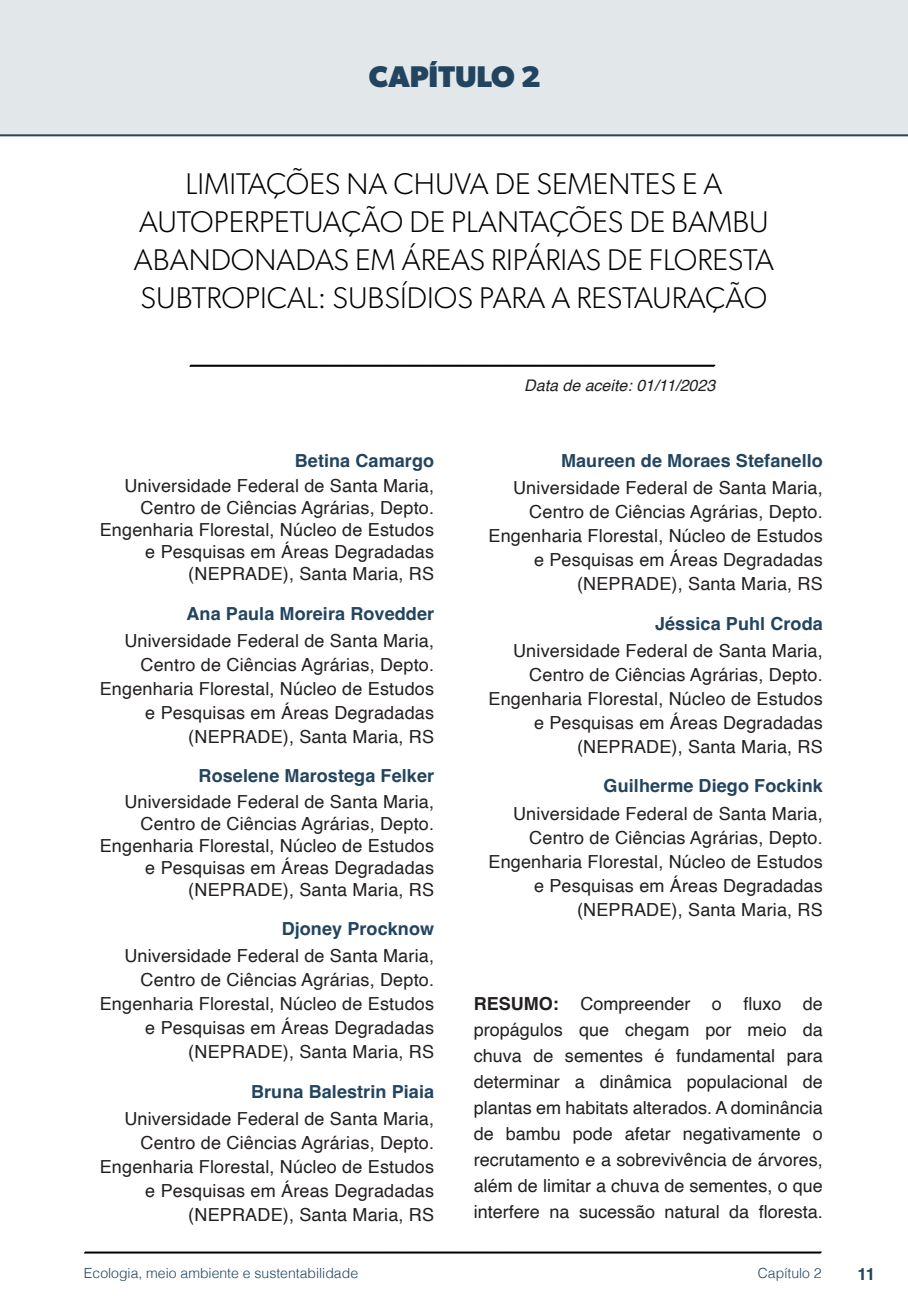
<style>
.page{position:relative;width:908px;height:1304px;background:#fff}
.page>*{position:absolute;margin:0;border:0;box-sizing:border-box;transform-origin:0 0}
.nome_artigos{font:300 30px/38px "Gibson";color:#000;text-align:center}
.capítulos{font:700 30px "Gibson";color:#23445f}
.info_autores{font:18px/24px "Helvetica";letter-spacing:.01em;color:#231f20;text-align:right}
.Resumos_e_PC_TXT{font:18px/26px "Helvetica";color:#231f20;text-align:justify}
.nome_autores{font:700 18px "Helvetica";letter-spacing:.005em;color:#23445f}
.t1{font:700 16.8px "Helvetica";color:#23445f}
.t2{font:italic 16px "Helvetica";color:#231f20}
.t3{font:300 14px "Helvetica";color:#23445f}
.s1{font-weight:700}
</style>
<div class="page">
<svg style="left:84px;top:1251px;width:737px;height:3px;background:#515151"></svg>
<div style="left:0;top:0;width:907px;height:136px;background:#e2e7e9"></div>
<svg style="left:189px;top:364px;width:526px;height:3px;background:#4f4f4f"></svg>
<div style="left:44px;top:72px;width:68px;height:61px;background:#e2e7e9"></div>
<p class="capítulos" style="left:369px;top:58px;width:173px">CAPÍTULO 2</p>
<p class="nome_artigos" style="left:134px;top:164px;width:641px">LIMITAÇÕES NA CHUVA DE SEMENTES E A AUTOPERPETUAÇÃO DE PLANTAÇÕES DE BAMBU ABANDONADAS EM ÁREAS RIPÁRIAS DE FLORESTA SUBTROPICAL: SUBSÍDIOS PARA A RESTAURAÇÃO</p>
<p class="nome_autores" style="left:294px;top:450px;width:141px">Betina Camargo</p>
<p class="info_autores" style="left:100px;top:476px;width:336px;line-height:22px">Universidade Federal de Santa Maria, Centro de Ciências Agrárias, Depto.<br>Engenharia Florestal, Núcleo de Estudos e Pesquisas em Áreas Degradadas (NEPRADE), Santa Maria, RS</p>
<p class="nome_autores" style="left:186px;top:602px;width:249px">Ana Paula Moreira Rovedder</p>
<p class="info_autores" style="left:100px;top:629px;width:336px">Universidade Federal de Santa Maria, Centro de Ciências Agrárias, Depto.<br>Engenharia Florestal, Núcleo de Estudos e Pesquisas em Áreas Degradadas (NEPRADE), Santa Maria, RS</p>
<p class="nome_autores" style="left:198px;top:765px;width:237px">Roselene Marostega Felker</p>
<p class="info_autores" style="left:100px;top:791px;width:336px;line-height:22px">Universidade Federal de Santa Maria, Centro de Ciências Agrárias, Depto.<br>Engenharia Florestal, Núcleo de Estudos e Pesquisas em Áreas Degradadas (NEPRADE), Santa Maria, RS</p>
<p class="nome_autores" style="left:281px;top:918px;width:154px">Djoney Procknow</p>
<p class="info_autores" style="left:100px;top:945px;width:336px">Universidade Federal de Santa Maria, Centro de Ciências Agrárias, Depto.<br>Engenharia Florestal, Núcleo de Estudos e Pesquisas em Áreas Degradadas (NEPRADE), Santa Maria, RS</p>
<p class="nome_autores" style="left:251px;top:1080px;width:184px">Bruna Balestrin Piaia</p>
<p class="info_autores" style="left:100px;top:1107px;width:336px">Universidade Federal de Santa Maria, Centro de Ciências Agrárias, Depto.<br>Engenharia Florestal, Núcleo de Estudos e Pesquisas em Áreas Degradadas (NEPRADE), Santa Maria, RS</p>
<p class="t2" style="left:524px;top:373px;width:192px">Data de aceite: 01/11/2023</p>
<p class="nome_autores" style="left:561px;top:450px;width:263px">Maureen de Moraes Stefanello</p>
<p class="info_autores" style="left:488px;top:477px;width:336px">Universidade Federal de Santa Maria, Centro de Ciências Agrárias, Depto.<br>Engenharia Florestal, Núcleo de Estudos e Pesquisas em Áreas Degradadas (NEPRADE), Santa Maria, RS</p>
<p class="nome_autores" style="left:654px;top:612px;width:169px">Jéssica Puhl Croda</p>
<p class="info_autores" style="left:488px;top:639px;width:336px">Universidade Federal de Santa Maria, Centro de Ciências Agrárias, Depto.<br>Engenharia Florestal, Núcleo de Estudos e Pesquisas em Áreas Degradadas (NEPRADE), Santa Maria, RS</p>
<p class="nome_autores" style="left:603px;top:775px;width:221px">Guilherme Diego Fockink</p>
<p class="info_autores" style="left:488px;top:802px;width:336px">Universidade Federal de Santa Maria, Centro de Ciências Agrárias, Depto.<br>Engenharia Florestal, Núcleo de Estudos e Pesquisas em Áreas Degradadas (NEPRADE), Santa Maria, RS</p>
<p class="Resumos_e_PC_TXT" style="left:473px;top:991px;width:350px"><span class="s1">RESUMO:</span> Compreender o fluxo de propágulos que chegam por meio da chuva de sementes é fundamental para determinar a dinâmica populacional de plantas em habitats alterados. A dominância de bambu pode afetar negativamente o recrutamento e a sobrevivência de árvores, além de limitar a chuva de sementes, o que interfere na sucessão natural da floresta.</p>
<p class="t3" style="left:84px;top:1261px;width:275px">Ecologia, meio ambiente e sustentabilidade</p>
<p class="t3" style="left:757px;top:1261px;width:65px">Capítulo 2</p>
<p class="t1" style="left:857px;top:1264px;width:19px">11</p>
</div>
